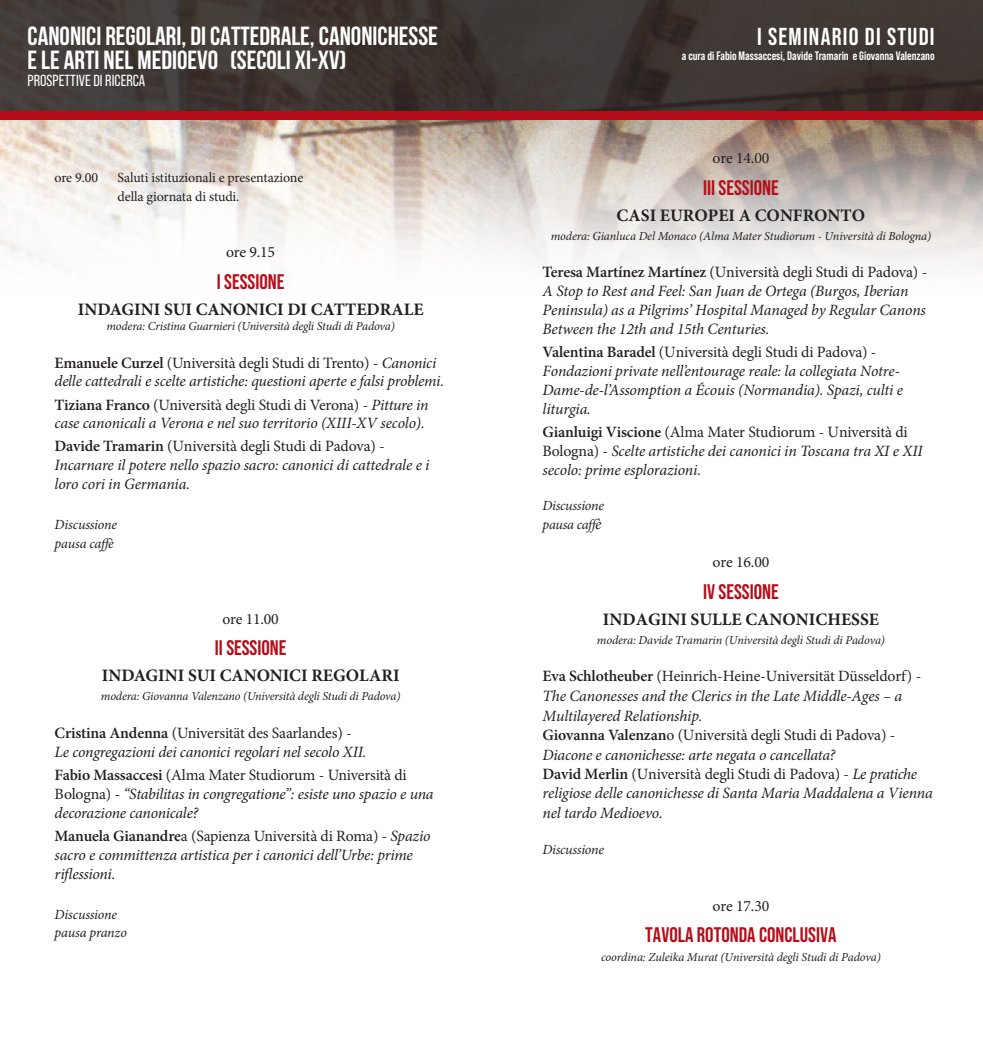
<style>
.page{position:relative;width:983px;height:1042px;background:#fff}
.page>*{position:absolute;margin:0;border:0;box-sizing:border-box;transform-origin:0 0}
.t1{font:700 26.25px/24.2px "Bebas Neue";color:#fff}
.t2{font:700 24.5px "Bebas Neue Pro";letter-spacing:.05em;color:#fff}
.t3{font:21px "Bebas Neue";color:#b50e1a}
.t4{font:700 17.5px "Minion Pro";color:#231f20}
.t5{font:16.1px "Bebas Neue Pro";color:#fff}
.t6{font:italic 15.75px/18.9px "Minion Pro";letter-spacing:-.01em;color:#231f20}
.t7{font:15.75px "Minion Pro";letter-spacing:-.01em;color:#231f20}
.t8{font:italic 14px/18.9px "Minion Pro";letter-spacing:-.02em;color:#231f20}
.t9{font:14px "Minion Pro";letter-spacing:-.01em;color:#231f20}
.t10{font:italic 12.25px "Minion Pro";letter-spacing:-.01em;color:#231f20}
.t11{font:700 12.25px "Bebas Neue Pro";color:#fff}
.s1{font-weight:600;font-style:normal}
.s2{font-style:normal}
.s3{font-size:15.75px}
</style>
<div class="page">
<img style="left:0;top:120px;width:982px;height:148px">
<svg style="left:0;top:0;width:982px;height:112px;background:#3e3532"></svg>
<div style="left:0;top:112px;width:982px;height:8px;background:#b50e1a"></div>
<p class="t1" style="left:28px;top:23px;width:412px">CANONICI REGOLARI, DI CATTEDRALE, CANONICHESSE<br>E LE ARTI NEL MEDIOEVO (SECOLI XI-XV)</p>
<p class="t5" style="left:28px;top:71px;width:119px">PROSPETTIVE DI RICERCA</p>
<p class="t9" style="left:55px;top:168px;width:45px">ore 9.00</p>
<p class="t9" style="left:118px;top:168px;width:187px">Saluti istituzionali e presentazione</p>
<p class="t9" style="left:118px;top:187px;width:123px">della giornata di studi.</p>
<p class="t7" style="left:226px;top:242px;width:50px">ore 9.15</p>
<p class="t3" style="left:217px;top:270px;width:69px">I SESSIONE</p>
<p class="t4" style="left:78px;top:297px;width:347px">INDAGINI SUI CANONICI DI CATTEDRALE</p>
<p class="t10" style="left:106px;top:317px;width:290px">modera: Cristina Guarnieri (Università degli Studi di Padova)</p>
<p class="t6" style="left:55px;top:353px;width:391px"><span class="s1">Emanuele Curzel</span> <span class="s2">(Università degli Studi di Trento) -</span> Canonici delle cattedrali e scelte artistiche: questioni aperte e falsi problemi.</p>
<p class="t6" style="left:55px;top:395px;width:375px"><span class="s1">Tiziana Franco</span> <span class="s2">(Università degli Studi di Verona) -</span> Pitture in case canonicali a Verona e nel suo territorio (XIII-XV secolo).</p>
<p class="t6" style="left:55px;top:437px;width:376px"><span class="s1">Davide Tramarin</span> <span class="s2">(Università degli Studi di Padova) -<br></span>Incarnare il potere nello spazio sacro: canonici di cattedrale e i loro cori in Germania.</p>
<p class="t8" style="left:55px;top:515px;width:64px">Discussione pausa caffè</p>
<p class="t7" style="left:222px;top:608px;width:58px">ore 11.00</p>
<p class="t3" style="left:215px;top:636px;width:73px">II SESSIONE</p>
<p class="t4" style="left:102px;top:663px;width:299px">INDAGINI SUI CANONICI REGOLARI</p>
<p class="t10" style="left:101px;top:688px;width:301px">modera: Giovanna Valenzano (Università degli Studi di Padova)</p>
<p class="t6" style="left:55px;top:723px;width:313px"><span class="s1">Cristina Andenna</span> <span class="s2">(Universität des Saarlandes) -<br></span>Le congregazioni dei canonici regolari nel secolo XII.</p>
<p class="t6" style="left:55px;top:765px;width:380px"><span class="s1">Fabio Massaccesi</span> <span class="s2">(Alma Mater Studiorum - Università di<br>Bologna) -</span> “Stabilitas in congregatione”: esiste uno spazio e una decorazione canonicale?</p>
<p class="t6" style="left:55px;top:826px;width:377px"><span class="s1">Manuela Gianandre</span><span class="s2">a (Sapienza Università di Roma) -</span> Spazio sacro e committenza artistica per i canonici dell’Urbe: prime riflessioni.</p>
<p class="t8" style="left:55px;top:904px;width:74px">Discussione pausa pranzo</p>
<p class="t2" style="left:757px;top:23px;width:179px">I SEMINARIO DI STUDI</p>
<p class="t11" style="left:681px;top:49px;width:254px">a cura di Fabio Massaccesi, Davide Tramarin e Giovanna Valenzano</p>
<p class="t7" style="left:712px;top:147px;width:58px">ore 14.00</p>
<p class="t3" style="left:703px;top:175px;width:77px">III SESSIONE</p>
<p class="t4" style="left:616px;top:203px;width:250px">CASI EUROPEI A CONFRONTO</p>
<p class="t10" style="left:550px;top:227px;width:382px">modera: Gianluca Del Monaco (Alma Mater Studiorum - Università di Bologna)</p>
<p class="t6" style="left:542px;top:263px;width:386px"><span class="s1">Teresa Martínez Martínez</span> <span class="s2">(Università degli Studi di Padova) - </span>A Stop to Rest and Feel: San Juan de Ortega (Burgos, Iberian Peninsula) as a Pilgrims’ Hospital Managed by Regular Canons Between the 12th and 15th Centuries.</p>
<p class="t6" style="left:542px;top:343px;width:362px"><span class="s1">Valentina Baradel</span> <span class="s2">(Università degli Studi di Padova) - </span>Fondazioni private nell’entourage reale: la collegiata Notre-Dame-de-l’Assomption a Écouis (Normandia). Spazi, culti e liturgia.</p>
<p class="t6" style="left:542px;top:422px;width:381px"><span class="s1">Gianluigi Viscione</span> <span class="s2">(Alma Mater Studiorum - Università di<br>Bologna) -</span> Scelte artistiche dei canonici in Toscana tra XI e XII secolo: prime esplorazioni.</p>
<p class="t8" style="left:542px;top:496px;width:63px">Discussione pausa caff<span class="s3">è</span></p>
<p class="t7" style="left:712px;top:551px;width:58px">ore 16.00</p>
<p class="t3" style="left:703px;top:579px;width:77px">IV SESSIONE</p>
<p class="t4" style="left:602px;top:607px;width:278px">INDAGINI SULLE CANONICHESSE</p>
<p class="t10" style="left:596px;top:631px;width:289px">modera: Davide Tramarin (Università degli Studi di Padova)</p>
<p class="t6" style="left:542px;top:666px;width:391px;line-height:19.6px"><span class="s1">Eva Schlotheuber</span> <span class="s2">(Heinrich-Heine-Universität Düsseldorf) - </span>The Canonesses and the Clerics in the Late Middle-Ages – a Multilayered Relationship.<br><span class="s1">Giovanna Valenzan</span><span class="s2">o (Università degli Studi di Padova) - </span>Diacone e canonichesse: arte negata o cancellata?<br><span class="s1">David Merlin</span> <span class="s2">(Università degli Studi di Padova) -</span> Le pratiche religiose delle canonichesse di Santa Maria Maddalena a Vienna nel tardo Medioevo.</p>
<p class="t8" style="left:542px;top:840px;width:63px">Discussione</p>
<p class="t7" style="left:712px;top:895px;width:58px">ore 17.30</p>
<p class="t3" style="left:645px;top:923px;width:193px">TAVOLA ROTONDA CONCLUSIVA</p>
<p class="t10" style="left:601px;top:948px;width:281px">coordina: Zuleika Murat (Università degli Studi di Padova)</p>
</div>
